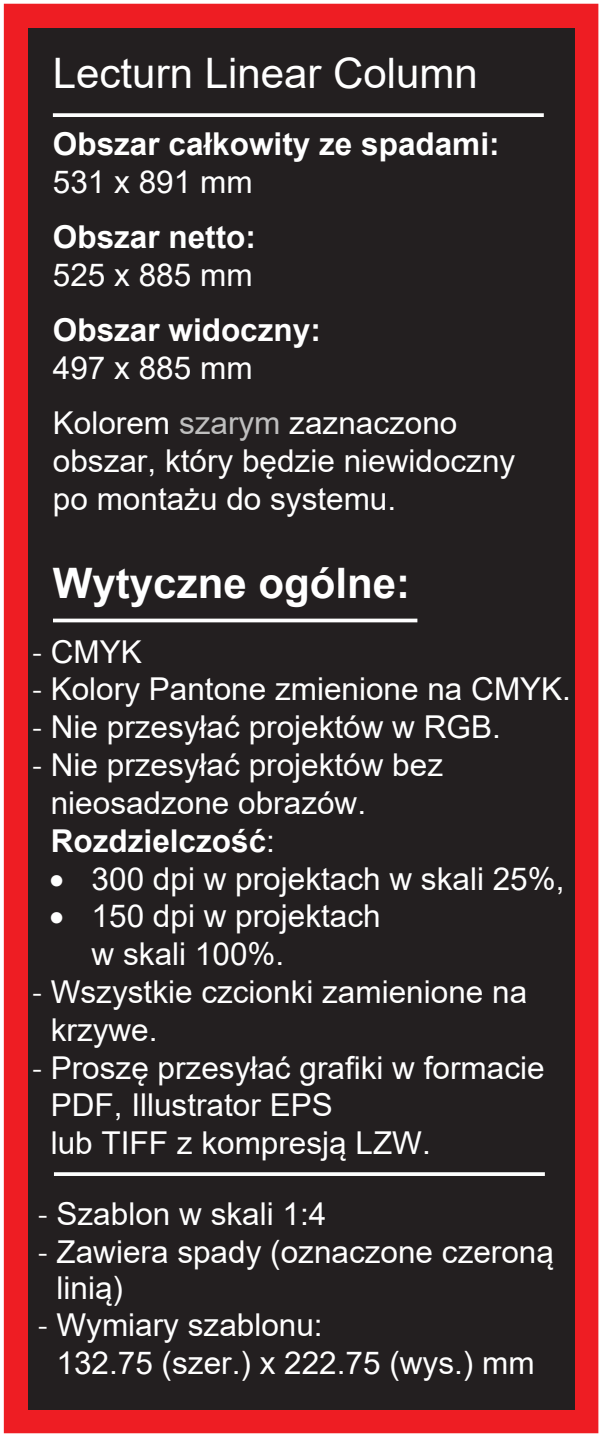
<style>
.page{position:relative;width:602px;height:1437px;background:#fff}
.page>*{position:absolute;margin:0;border:0;box-sizing:border-box;transform-origin:0 0}
.t1{font:42px "Arial";color:#fff}
.t2{font:700 42px "Arial";color:#fff}
.t3{font:31.5px/37.8px "Arial";color:#fff}
.t4{font:700 31.5px "Arial";color:#fff}
.s1{color:#bfbfbf}
.s2{font-family:"Swiss 721 BT";font-weight:300}
.s3{font-weight:700}
</style>
<div class="page">
<div style="left:4px;top:4px;width:594px;height:1429px;border:35px solid #ee1d23"></div>
<div style="left:28px;top:28px;width:546px;height:1380px;background:#231f20"></div>
<svg style="left:53px;top:113px;width:490px;height:4px;background:#f1f1f1"></svg>
<hr style="left:53px;top:619px;width:364px;height:3px;background:#fff">
<hr style="left:54px;top:1172px;width:491px;height:3px;background:#fff">
<h1 class="t1" style="left:53px;top:45px;width:426px">Lecturn Linear Column</h1>
<p class="t4" style="left:53px;top:122px;width:448px">Obszar całkowity ze spadami:</p>
<p class="t3" style="left:53px;top:162px;width:201px">531 x 891 mm</p>
<p class="t4" style="left:53px;top:215px;width:205px">Obszar netto:</p>
<p class="t3" style="left:53px;top:256px;width:201px">525 x 885 mm</p>
<p class="t4" style="left:53px;top:308px;width:269px">Obszar widoczny:</p>
<p class="t3" style="left:53px;top:340px;width:406px;line-height:55.3px">497 x 885 mm<br>Kolorem <span class="s1">szarym</span> zaznaczono</p>
<p class="t3" style="left:53px;top:442px;width:464px">obszar, który będzie niewidoczny po montażu do systemu.</p>
<h1 class="t2" style="left:53px;top:553px;width:359px">Wytyczne ogólne:</h1>
<p class="t3" style="left:32px;top:632px;width:111px"><span class="s2">-</span> CMYK</p>
<p class="t3" style="left:32px;top:670px;width:540px"><span class="s2">-</span> Kolory Pantone zmienione na CMYK.</p>
<p class="t3" style="left:32px;top:708px;width:470px"><span class="s2">-</span> Nie przesyłać projektów w RGB.</p>
<p class="t3" style="left:51px;top:745px;width:394px;text-indent:-19px"><span class="s2">-</span> Nie przesyłać projektów bez nieosadzone obrazów.<br><span class="s3">Rozdzielczość</span>:</p>
<p class="t3" style="left:50px;top:859px;width:516px">• 300 dpi w projektach w skali 25%,</p>
<p class="t3" style="left:92px;top:897px;width:290px;text-indent:-42px">• 150 dpi w projektach w skali 100%.</p>
<p class="t3" style="left:51px;top:972px;width:478px;text-indent:-19px"><span class="s2">-</span> Wszystkie czcionki zamienione na krzywe.</p>
<p class="t3" style="left:51px;top:1048px;width:495px;text-indent:-19px"><span class="s2">-</span> Proszę przesyłać grafiki w formacie<br>PDF, Illustrator EPS<br>lub TIFF z kompresją LZW.</p>
<p class="t3" style="left:38px;top:1195px;width:290px"><span class="s2">-</span> Szablon w skali 1:4</p>
<p class="t3" style="left:56px;top:1234px;width:499px;line-height:35.4px;text-indent:-19px"><span class="s2">-</span> Zawiera spady (oznaczone czeroną linią)</p>
<p class="t3" style="left:56px;top:1306px;width:479px;text-indent:-19px"><span class="s2">-</span> Wymiary szablonu:<br>132.75 (szer.) x 222.75 (wys.) mm</p>
</div>
